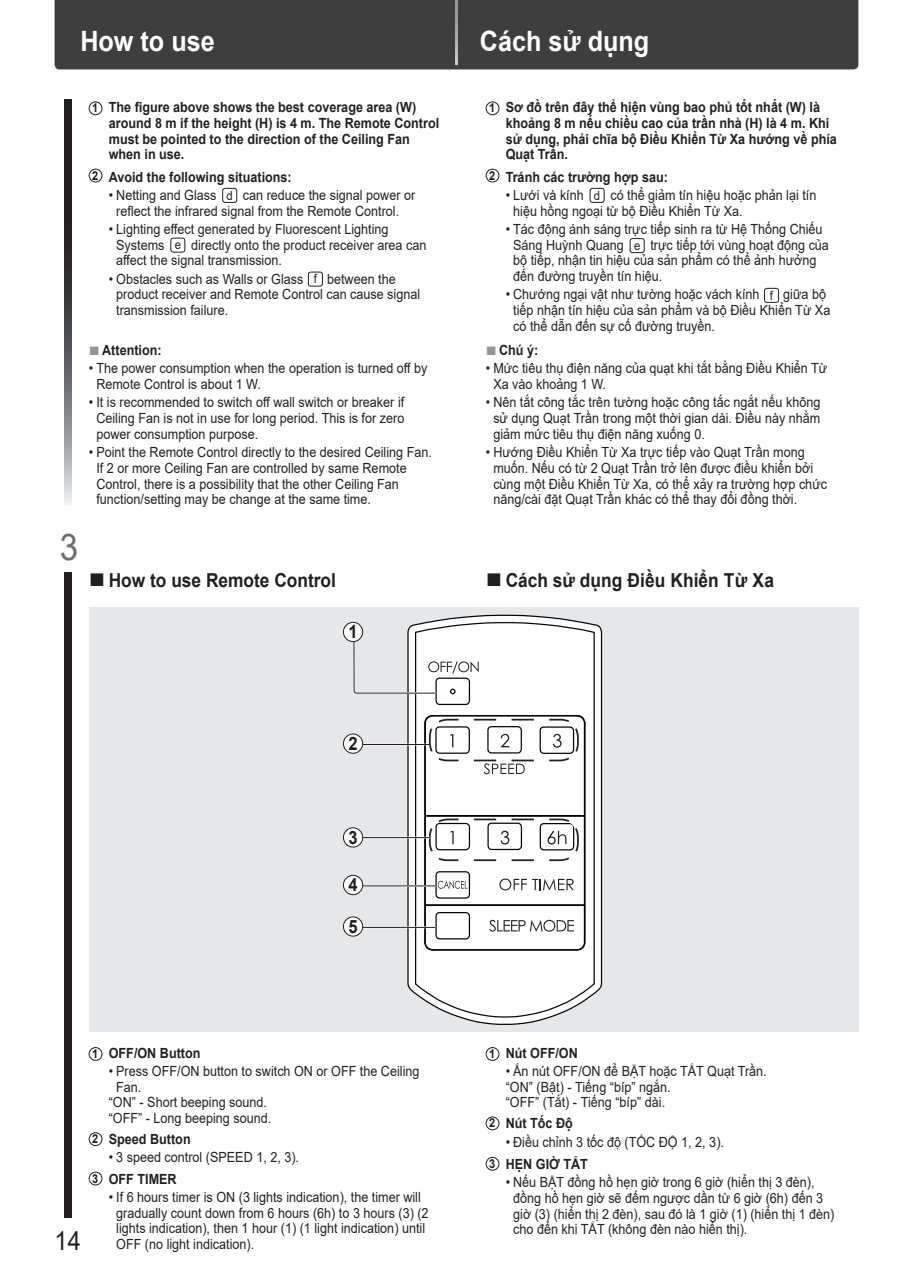
<style>
.page{position:relative;width:913px;height:1275px;background:#fff}
.page>*{position:absolute;margin:0;border:0;box-sizing:border-box;transform-origin:0 0}
.t1{font:36.75px "Arial";color:#6c6d70;scale:.9 1}
.t2{font:700 28px "Arial";color:#fff;scale:.9 1}
.t3{font:26.25px "Arial";color:#231f20;scale:.9 1}
.t4{font:700 19.25px "Arial";color:#231f20;scale:.9 1}
.t5{font:700 18.38px "Arial";color:#231f20;scale:.9 1}
.t6{font:14px/15.8px "Arial";color:#231f20;scale:.9 1}
.t7{font:700 14px/15.8px "Arial";color:#231f20;scale:.9 1}
.s1{font-size:12.25px}
.s2{font-size:12.6px}
.s3{font-size:18.2px;color:#939598}
.s4{font-size:27.3px}
.s5{font-weight:700;font-size:12.25px}
.s6{font-weight:700}
</style>
<div class="page">
<div style="left:55px;top:0;width:803px;height:69px;background:#3e3e3f"></div>
<svg style="left:456px;top:0;width:1px;height:64px"></svg>
<div style="left:89px;top:608px;width:769px;height:424px;background:#e6e7e9"></div>
<svg style="left:407px;top:614px;width:196px;height:411px"></svg>
<svg style="left:414px;top:621px;width:181px;height:361px;background:#f6f6f6"></svg>
<svg style="left:414px;top:982px;width:182px;height:36px"></svg>
<hr style="left:415px;top:632px;width:1px;height:352px;background:#050504">
<div style="left:435px;top:678px;width:35px;height:27px;border:1px solid #050504;border-radius:4px"></div>
<hr style="left:361px;top:744px;width:69px;height:1px;background:#231f20">
<svg style="left:352px;top:637px;width:127px;height:58px"></svg>
<div style="left:343px;top:622px;width:20px;height:20px;background:#fff;border-radius:50%"></div>
<div style="left:343px;top:622px;width:20px;height:20px;border:1px solid #231f20;border-radius:50%"></div>
<div style="left:343px;top:734px;width:20px;height:19px;background:#fff;border-radius:50%"></div>
<div style="left:343px;top:734px;width:20px;height:20px;border:1px solid #231f20;border-radius:50%"></div>
<svg style="left:423px;top:714px;width:163px;height:237px;background:#e1e1e1"></svg>
<hr style="left:361px;top:837px;width:69px;height:1px;background:#231f20">
<div style="left:343px;top:828px;width:20px;height:19px;background:#fff;border-radius:50%"></div>
<div style="left:343px;top:827px;width:20px;height:20px;border:1px solid #231f20;border-radius:50%"></div>
<hr style="left:361px;top:885px;width:75px;height:2px;background:#fff">
<hr style="left:361px;top:885px;width:75px;height:1px;background:#231f20">
<hr style="left:361px;top:926px;width:74px;height:2px;background:#fff">
<hr style="left:361px;top:927px;width:74px;height:1px;background:#231f20">
<div style="left:343px;top:875px;width:20px;height:20px;background:#fff;border-radius:50%"></div>
<div style="left:343px;top:875px;width:20px;height:20px;border:1px solid #231f20;border-radius:50%"></div>
<div style="left:343px;top:917px;width:20px;height:19px;background:#fff;border-radius:50%"></div>
<div style="left:343px;top:916px;width:20px;height:20px;border:1px solid #231f20;border-radius:50%"></div>
<div style="left:89px;top:102px;width:13px;height:13px;border:1px solid #231f20;border-radius:50%"></div>
<div style="left:89px;top:169px;width:13px;height:13px;border:1px solid #231f20;border-radius:50%"></div>
<div style="left:222px;top:188px;width:15px;height:15px;border:1px solid #231f20;border-radius:2px"></div>
<div style="left:170px;top:238px;width:15px;height:15px;border:1px solid #231f20;border-radius:2px"></div>
<div style="left:308px;top:272px;width:15px;height:15px;border:1px solid #231f20;border-radius:2px"></div>
<div style="left:486px;top:102px;width:13px;height:13px;border:1px solid #231f20;border-radius:50%"></div>
<div style="left:486px;top:169px;width:13px;height:13px;border:1px solid #231f20;border-radius:50%"></div>
<div style="left:590px;top:188px;width:14px;height:15px;border:1px solid #231f20;border-radius:2px"></div>
<div style="left:630px;top:238px;width:14px;height:15px;border:1px solid #231f20;border-radius:2px"></div>
<div style="left:764px;top:288px;width:15px;height:15px;border:1px solid #231f20;border-radius:2px"></div>
<svg style="left:64px;top:99px;width:8px;height:406px;background:#565556"></svg>
<div style="left:64px;top:572px;width:8px;height:646px;background:#231f20"></div>
<div style="left:89px;top:1047px;width:13px;height:14px;border:1px solid #231f20;border-radius:50%"></div>
<div style="left:89px;top:1132px;width:13px;height:14px;border:1px solid #231f20;border-radius:50%"></div>
<div style="left:89px;top:1172px;width:13px;height:13px;border:1px solid #231f20;border-radius:50%"></div>
<div style="left:486px;top:1047px;width:13px;height:14px;border:1px solid #231f20;border-radius:50%"></div>
<div style="left:486px;top:1117px;width:13px;height:13px;border:1px solid #231f20;border-radius:50%"></div>
<div style="left:486px;top:1157px;width:13px;height:13px;border:1px solid #231f20;border-radius:50%"></div>
<h2 class="t2" style="left:80px;top:26px;width:151px">How to use</h2>
<h2 class="t2" style="left:480px;top:26px;width:190px">Cách sử dụng</h2>
<h1 class="t1" style="left:60px;top:527px;width:22px">3</h1>
<p class="t7" style="left:109px;top:99px;width:369px;text-indent:-17px"><span class="s1">1</span> The figure above shows the best coverage area (W) around 8 m if the height (H) is 4 m. The Remote Control must be pointed to the direction of the Ceiling Fan when in use.</p>
<p class="t7" style="left:92px;top:169px;width:223px"><span class="s1">2</span> Avoid the following situations:</p>
<p class="t6" style="left:116px;top:187px;width:334px;text-indent:-7px">• Netting and Glass <span class="s2">d</span> can reduce the signal power or reflect the infrared signal from the Remote Control.</p>
<p class="t6" style="left:116px;top:221px;width:346px;text-indent:-7px">• Lighting effect generated by Fluorescent Lighting<br>Systems <span class="s2">e</span> directly onto the product receiver area can affect the signal transmission.</p>
<p class="t6" style="left:116px;top:271px;width:339px;text-indent:-7px">• Obstacles such as Walls or Glass <span class="s2">f</span> between the product receiver and Remote Control can cause signal transmission failure.</p>
<p class="t7" style="left:89px;top:342px;width:82px"><span class="s3">■</span> Attention:</p>
<p class="t6" style="left:96px;top:361px;width:369px;text-indent:-7px">• The power consumption when the operation is turned off by<br>Remote Control is about 1 W.</p>
<p class="t6" style="left:96px;top:395px;width:344px;text-align:justify;text-indent:-7px">• It is recommended to switch off wall switch or breaker if Ceiling Fan is not in use for long period. This is for zero power consumption purpose.</p>
<p class="t6" style="left:96px;top:444px;width:374px;text-indent:-7px">• Point the Remote Control directly to the desired Ceiling Fan.<br>If 2 or more Ceiling Fan are controlled by same Remote Control, there is a possibility that the other Ceiling Fan function/setting may be change at the same time.</p>
<h3 class="t4" style="left:89px;top:569px;width:276px"><span class="s4">■</span> How to use Remote Control</h3>
<h3 class="t5" style="left:348px;top:622px;width:12px">1</h3>
<h3 class="t5" style="left:348px;top:733px;width:12px">2</h3>
<h3 class="t5" style="left:348px;top:827px;width:12px">3</h3>
<h3 class="t5" style="left:348px;top:875px;width:12px">4</h3>
<h3 class="t5" style="left:348px;top:916px;width:12px">5</h3>
<h3 class="t3" style="left:55px;top:1226px;width:31px">14</h3>
<p class="t7" style="left:92px;top:1045px;width:122px"><span class="s1">1</span> OFF/ON Button</p>
<p class="t6" style="left:109px;top:1063px;width:347px">• Press OFF/ON button to switch ON or OFF the Ceiling</p>
<p class="t6" style="left:116px;top:1079px;width:30px">Fan.</p>
<p class="t6" style="left:109px;top:1094px;width:177px">“ON” - Short beeping sound.</p>
<p class="t6" style="left:109px;top:1110px;width:182px">“OFF” - Long beeping sound.</p>
<p class="t7" style="left:92px;top:1131px;width:111px"><span class="s1">2</span> Speed Button</p>
<p class="t6" style="left:92px;top:1147px;width:231px;line-height:21.2px;text-indent:17px">• 3 speed control (SPEED 1, 2, 3).<br><span class="s5">3</span> <span class="s6">OFF TIMER</span></p>
<p class="t6" style="left:116px;top:1189px;width:349px;text-indent:-7px">• If 6 hours timer is ON (3 lights indication), the timer will gradually count down from 6 hours (6h) to 3 hours (3) (2 lights indication), then 1 hour (1) (1 light indication) until OFF (no light indication).</p>
<p class="t7" style="left:506px;top:99px;width:369px;text-indent:-17px"><span class="s1">1</span> Sơ đồ trên đây thể hiện vùng bao phủ tốt nhất (W) là khoảng 8 m nếu chiều cao của trần nhà (H) là 4 m. Khi sử dụng, phải chĩa bộ Điều Khiển Từ Xa hướng về phía Quạt Trần.</p>
<p class="t7" style="left:489px;top:169px;width:200px"><span class="s1">2</span> Tránh các trường hợp sau:</p>
<p class="t6" style="left:513px;top:187px;width:338px;text-indent:-7px">• Lưới và kính <span class="s2">d</span> có thể giảm tín hiệu hoặc phản lại tín hiệu hồng ngoại từ bộ Điều Khiển Từ Xa.</p>
<p class="t6" style="left:513px;top:221px;width:352px;text-indent:-7px">• Tác động ánh sáng trực tiếp sinh ra từ Hệ Thống Chiếu Sáng Huỳnh Quang <span class="s2">e</span> trực tiếp tới vùng hoạt động của bộ tiếp, nhận tin hiệu của sản phẩm có thể ảnh hưởng đến đường truyền tín hiệu.</p>
<p class="t6" style="left:513px;top:287px;width:354px;text-indent:-7px">• Chướng ngại vật như tường hoặc vách kính <span class="s2">f</span> giữa bộ tiếp nhận tín hiệu của sản phẩm và bộ Điều Khiển Từ Xa có thể dẫn đến sự cố đường truyền.</p>
<p class="t7" style="left:486px;top:342px;width:60px"><span class="s3">■</span> Chú ý:</p>
<p class="t6" style="left:493px;top:361px;width:373px;text-indent:-7px">• Mức tiêu thụ điện năng của quạt khi tắt bằng Điều Khiển Từ<br>Xa vào khoảng 1 W.</p>
<p class="t6" style="left:493px;top:395px;width:365px;text-align:justify;text-indent:-7px">• Nên tắt công tắc trên tường hoặc công tắc ngắt nếu không sử dụng Quạt Trần trong một thời gian dài. Điều này nhằm giảm mức tiêu thụ điện năng xuống 0.</p>
<p class="t6" style="left:493px;top:444px;width:372px;text-indent:-7px">• Hướng Điều Khiển Từ Xa trực tiếp vào Quạt Trần mong muốn. Nếu có từ 2 Quạt Trần trở lên được điều khiển bởi cùng một Điều Khiển Từ Xa, có thể xảy ra trường hợp chức năng/cài đặt Quạt Trần khác có thể thay đổi đồng thời.</p>
<h3 class="t4" style="left:486px;top:569px;width:322px"><span class="s4">■</span> Cách sử dụng Điều Khiển Từ Xa</h3>
<p class="t7" style="left:489px;top:1045px;width:100px"><span class="s1">1</span> Nút OFF/ON</p>
<p class="t6" style="left:506px;top:1063px;width:291px">• Ấn nút OFF/ON để BẬT hoặc TẮT Quạt Trần. “ON” (Bật) - Tiếng “bíp” ngắn.<br>“OFF” (Tắt) - Tiếng “bíp” dài.</p>
<p class="t7" style="left:489px;top:1116px;width:95px"><span class="s1">2</span> Nút Tốc Độ</p>
<p class="t6" style="left:489px;top:1131px;width:263px;line-height:22.2px;text-indent:17px">• Điều chỉnh 3 tốc độ (TỐC ĐỘ 1, 2, 3).<br><span class="s5">3</span> <span class="s6">HẸN GIỜ TẮT</span></p>
<p class="t6" style="left:513px;top:1174px;width:358px;text-indent:-7px">• Nếu BẬT đồng hồ hẹn giờ trong 6 giờ (hiển thị 3 đèn), đồng hồ hẹn giờ sẽ đếm ngược dần từ 6 giờ (6h) đến 3 giờ (3) (hiển thị 2 đèn), sau đó là 1 giờ (1) (hiển thị 1 đèn) cho đến khi TẮT (không đèn nào hiển thị).</p>
</div>
